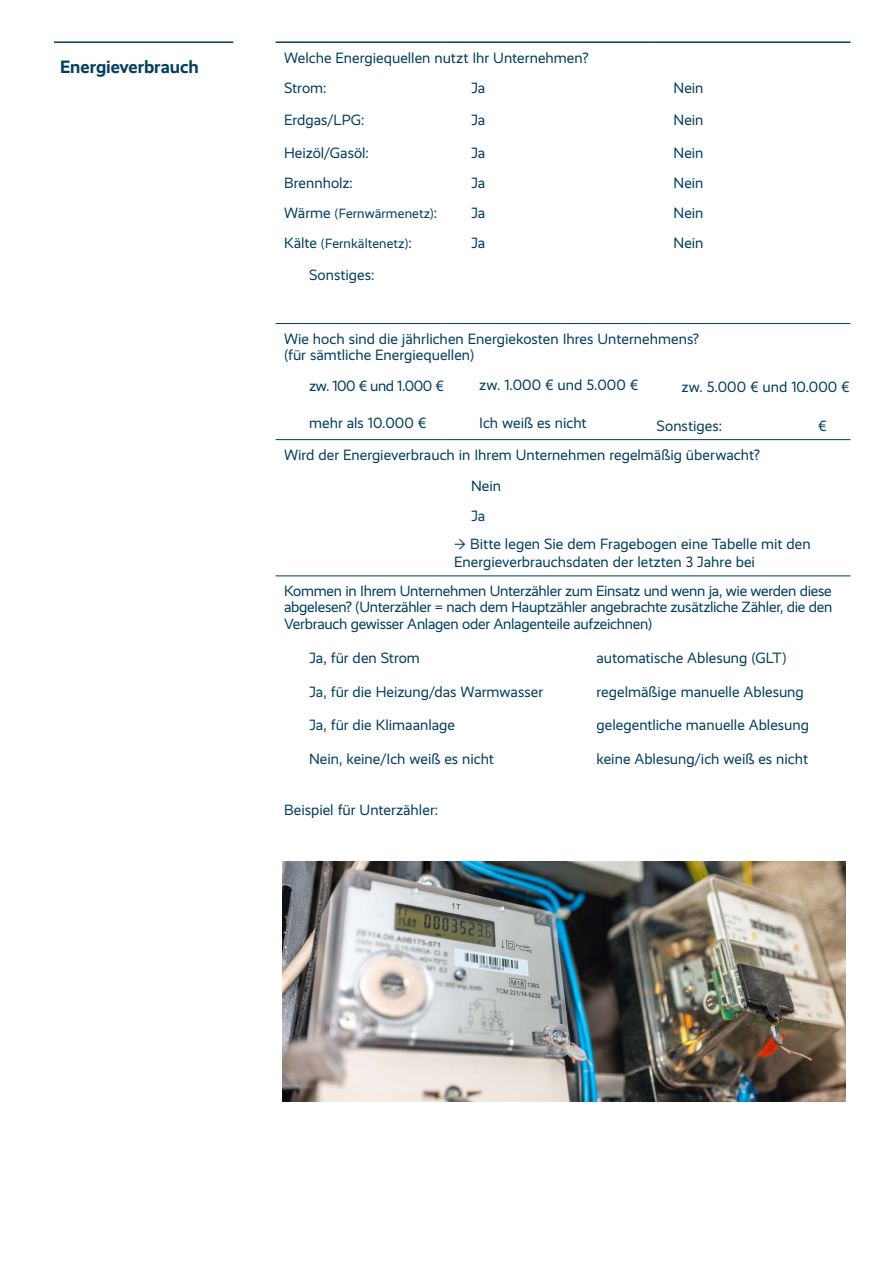
<style>
.page{position:relative;width:893px;height:1263px;background:#fff}
.page>*{position:absolute;margin:0;border:0;box-sizing:border-box;transform-origin:0 0}
.t1{font:700 18px "Realist";letter-spacing:-.005em;color:#023e5e}
.t2{font:15px/16.5px "Realist";color:#023e5e}
.t3{font:15px "Realist";letter-spacing:-.025em;color:#023e5e}
.t4{font:13.5px "Realist";letter-spacing:.005em;color:#023e5e}
.s1{font-size:15px}
</style>
<div class="page">
<hr style="left:54px;top:41px;width:179px;height:2px;background:#023e5e">
<hr style="left:276px;top:323px;width:170px;height:1px;background:#023e5e">
<hr style="left:446px;top:323px;width:117px;height:1px;background:#023e5e">
<hr style="left:563px;top:323px;width:85px;height:1px;background:#023e5e">
<hr style="left:648px;top:323px;width:202px;height:1px;background:#023e5e">
<hr style="left:276px;top:439px;width:170px;height:1px;background:#023e5e">
<hr style="left:446px;top:439px;width:117px;height:1px;background:#023e5e">
<hr style="left:563px;top:439px;width:85px;height:1px;background:#023e5e">
<hr style="left:648px;top:439px;width:202px;height:1px;background:#023e5e">
<hr style="left:276px;top:575px;width:170px;height:1px;background:#023e5e">
<hr style="left:446px;top:575px;width:117px;height:1px;background:#023e5e">
<hr style="left:563px;top:575px;width:85px;height:1px;background:#023e5e">
<hr style="left:648px;top:575px;width:202px;height:1px;background:#023e5e">
<hr style="left:276px;top:41px;width:170px;height:2px;background:#023e5e">
<hr style="left:446px;top:41px;width:117px;height:2px;background:#023e5e">
<hr style="left:563px;top:41px;width:85px;height:2px;background:#023e5e">
<hr style="left:648px;top:41px;width:202px;height:2px;background:#023e5e">
<img style="left:282px;top:861px;width:563px;height:240px">
<p class="t1" style="left:60px;top:56px;width:140px">Energieverbrauch</p>
<p class="t2" style="left:284px;top:43px;width:306px;line-height:29.7px">Welche Energiequellen nutzt Ihr Unternehmen?<br>Strom:</p>
<p class="t2" style="left:471px;top:79px;width:16px">Ja</p>
<p class="t2" style="left:673px;top:79px;width:32px">Nein</p>
<p class="t2" style="left:284px;top:112px;width:82px">Erdgas/LPG:</p>
<p class="t2" style="left:471px;top:112px;width:16px">Ja</p>
<p class="t2" style="left:673px;top:112px;width:32px">Nein</p>
<p class="t2" style="left:284px;top:145px;width:86px">Heizöl/Gasöl:</p>
<p class="t2" style="left:471px;top:145px;width:16px">Ja</p>
<p class="t2" style="left:673px;top:145px;width:32px">Nein</p>
<p class="t2" style="left:284px;top:175px;width:70px">Brennholz:</p>
<p class="t2" style="left:471px;top:175px;width:16px">Ja</p>
<p class="t2" style="left:673px;top:175px;width:32px">Nein</p>
<p class="t4" style="left:284px;top:206px;width:155px"><span class="s1">Wärme</span> (Fernwärmenetz)<span class="s1">:</span></p>
<p class="t2" style="left:471px;top:205px;width:16px">Ja</p>
<p class="t2" style="left:673px;top:205px;width:32px">Nein</p>
<p class="t4" style="left:284px;top:235px;width:129px"><span class="s1">Kälte</span> (Fernkältenetz)<span class="s1">:</span></p>
<p class="t2" style="left:471px;top:235px;width:16px">Ja</p>
<p class="t2" style="left:673px;top:235px;width:32px">Nein</p>
<p class="t2" style="left:309px;top:267px;width:67px">Sonstiges:</p>
<p class="t2" style="left:284px;top:330px;width:416px">Wie hoch sind die jährlichen Energiekosten Ihres Unternehmens? (für sämtliche Energiequellen)</p>
<p class="t3" style="left:309px;top:377px;width:136px">zw. 100 € und 1.000 €</p>
<p class="t2" style="left:479px;top:376px;width:161px">zw. 1.000 € und 5.000 €</p>
<p class="t2" style="left:681px;top:378px;width:170px">zw. 5.000 € und 10.000 €</p>
<p class="t2" style="left:309px;top:415px;width:119px">mehr als 10.000 €</p>
<p class="t2" style="left:479px;top:415px;width:109px">Ich weiß es nicht</p>
<p class="t2" style="left:657px;top:418px;width:67px">Sonstiges:</p>
<p class="t2" style="left:818px;top:418px;width:10px">€</p>
<p class="t2" style="left:471px;top:440px;width:290px;line-height:30.3px;text-indent:-187px">Wird der Energieverbrauch in Ihrem Unternehmen regelmäßig überwacht?<br>Nein<br>Ja</p>
<p class="t2" style="left:454px;top:535px;width:358px;line-height:18px">→ Bitte legen Sie dem Fragebogen eine Tabelle mit den<br>Energieverbrauchsdaten der letzten 3 Jahre bei</p>
<p class="t2" style="left:284px;top:583px;width:550px;text-align:justify">Kommen in Ihrem Unternehmen Unterzähler zum Einsatz und wenn ja, wie werden diese abgelesen? (Unterzähler = nach dem Hauptzähler angebrachte zusätzliche Zähler, die den Verbrauch gewisser Anlagen oder Anlagenteile aufzeichnen)</p>
<p class="t2" style="left:309px;top:649px;width:112px">Ja, für den Strom</p>
<p class="t2" style="left:596px;top:649px;width:192px">automatische Ablesung (GLT)</p>
<p class="t2" style="left:309px;top:683px;width:236px">Ja, für die Heizung/das Warmwasser</p>
<p class="t2" style="left:596px;top:683px;width:209px">regelmäßige manuelle Ablesung</p>
<p class="t2" style="left:309px;top:717px;width:147px">Ja, für die Klimaanlage</p>
<p class="t2" style="left:596px;top:717px;width:214px">gelegentliche manuelle Ablesung</p>
<p class="t2" style="left:309px;top:751px;width:186px">Nein, keine/Ich weiß es nicht</p>
<p class="t2" style="left:596px;top:751px;width:213px">keine Ablesung/ich weiß es nicht</p>
<p class="t2" style="left:284px;top:801px;width:156px">Beispiel für Unterzähler:</p>
</div>
